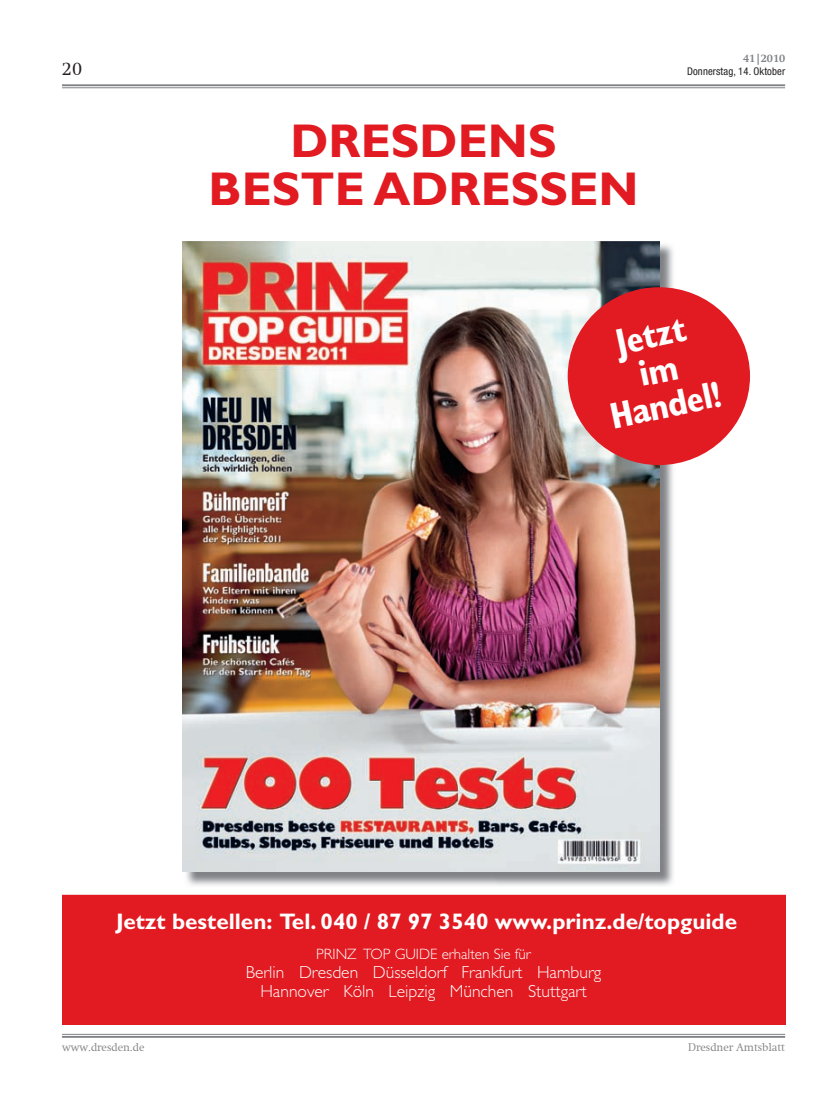
<style>
.page{position:relative;width:833px;height:1117px;background:#fff}
.page>*{position:absolute;margin:0;border:0;box-sizing:border-box;transform-origin:0 0}
.t1{font:700 47.5px/47.5px "Gill Sans";color:#e21a21;text-align:center}
.t2{font:700 condensed 37.12px/35.6px "Gill Sans";color:#fff;text-align:center}
.t3{font:700 22.5px "Gill Sans";color:#fff}
.t4{font:300 18.75px "Swift Com";color:#231f20}
.t5{font:300 17.5px/18.8px "Gill Sans";color:#fff;text-align:center}
.t6{font:300 15px "Gill Sans";color:#fff}
.t7{font:300 11.25px "Swift Com";letter-spacing:-.005em;color:#808285}
.t8{font:700 11.25px "Swift Com";letter-spacing:-.005em;color:#808285}
.t9{font:condensed 10.62px "Helvetica Neue";letter-spacing:.01em;color:#231f20}
</style>
<div class="page">
<hr style="left:62px;top:87px;width:723px;height:1px;background:#808285">
<hr style="left:62px;top:84px;width:723px;height:2px;background:#808285">
<hr style="left:62px;top:1033px;width:723px;height:1px;background:#808285">
<hr style="left:62px;top:1035px;width:723px;height:2px;background:#808285">
<div style="left:62px;top:894px;width:723px;height:130px;background:#e21a21"></div>
<img style="left:183px;top:242px;width:490px;height:644px">
<img style="left:182px;top:241px;width:477px;height:630px">
<div style="left:568px;top:287px;width:182px;height:178px;background:#e21a21;border-radius:50%"></div>
<p class="t4" style="left:62px;top:58px;width:22px">20</p>
<p class="t1" style="left:208px;top:117px;width:431px">DRESDENS<br>BESTE ADRESSEN</p>
<p class="t8" style="left:743px;top:52px;width:43px">41|2010</p>
<p class="t9" style="left:687px;top:65px;width:99px">Donnerstag, 14. Oktober</p>
<p class="t2" style="left:592px;top:329px;width:115px;rotate:-12deg">Jetzt im<br>Handel!</p>
<p class="t3" style="left:116px;top:908px;width:622px">Jetzt bestellen: Tel. 040 / 87 97 3540 www.prinz.de/topguide</p>
<p class="t6" style="left:316px;top:945px;width:216px">PRINZ TOP GUIDE erhalten Sie für</p>
<p class="t5" style="left:246px;top:962px;width:357px">Berlin Dresden Düsseldorf Frankfurt Hamburg<br>Hannover Köln Leipzig München Stuttgart</p>
<p class="t7" style="left:62px;top:1040px;width:84px">www.dresden.de</p>
<p class="t7" style="left:688px;top:1040px;width:98px">Dresdner Amtsblatt</p>
</div>
